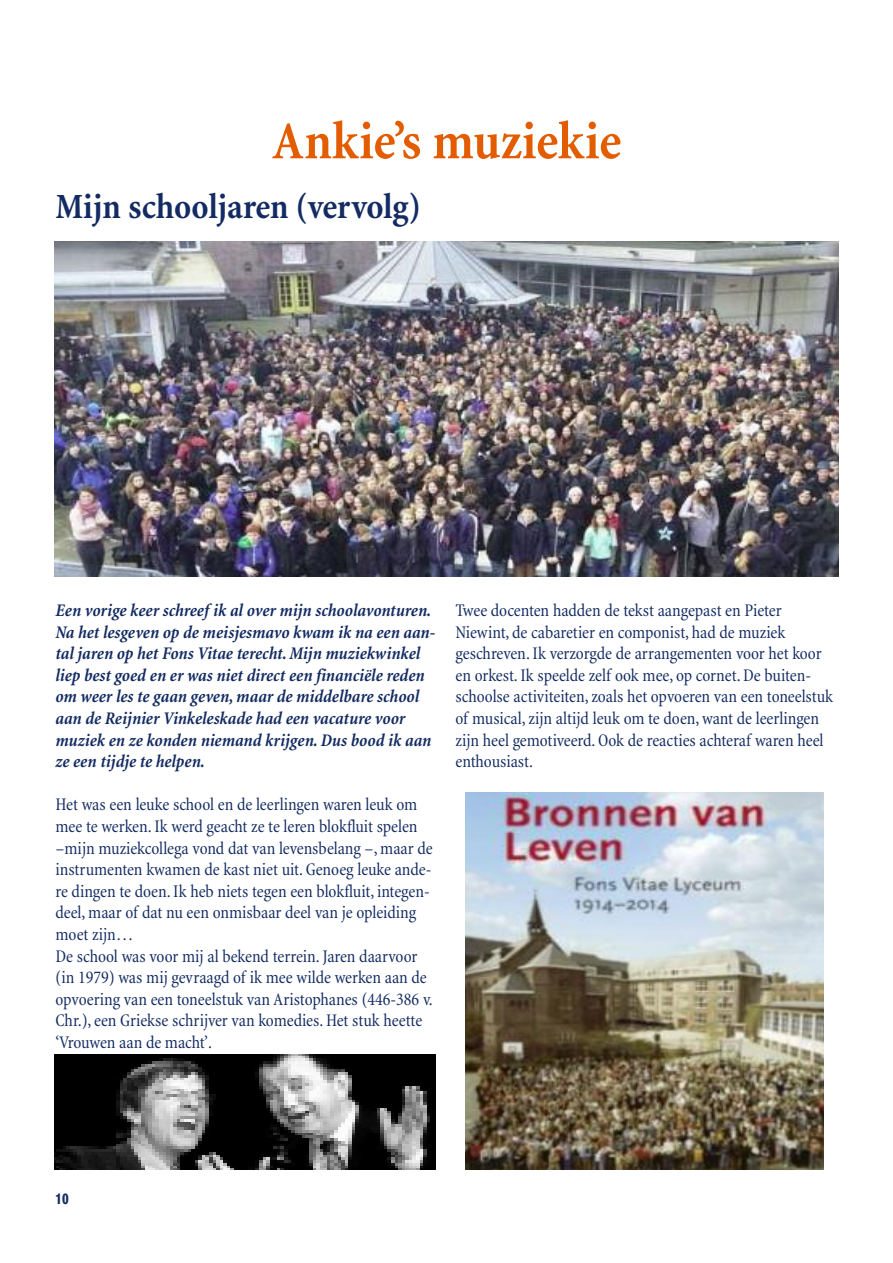
<style>
.page{position:relative;width:893px;height:1263px;background:#fff}
.page>*{position:absolute;margin:0;border:0;box-sizing:border-box;transform-origin:0 0}
.t1{font:700 condensed 54px "Minion";color:#e35c00}
.t2{font:700 condensed 36px "Minion";color:#132b62}
.t3{font:condensed 18px/21.6px "Minion";letter-spacing:-.005em;color:#132b62}
.t4{font:italic 700 condensed 18px/21.6px "Minion";letter-spacing:-.005em;color:#132b62}
.t5{font:700 15px "Xerox Sans Serif Narrow FC";color:#132b62}
</style>
<div class="page">
<img style="left:54px;top:242px;width:785px;height:334px">
<img style="left:54px;top:1054px;width:382px;height:115px">
<img style="left:465px;top:792px;width:359px;height:377px">
<h1 class="t1" style="left:272px;top:121px;width:351px">Ankie’s muziekie</h1>
<h2 class="t2" style="left:56px;top:193px;width:366px">Mijn schooljaren (vervolg)</h2>
<p class="t4" style="left:55px;top:601px;width:381px">Een vorige keer schreef ik al over mijn schoolavonturen.<br>Na het lesgeven op de meisjesmavo kwam ik na een aan&shy;tal jaren op het Fons Vitae terecht. Mijn muziekwinkel liep best goed en er was niet direct een financiële reden om weer les te gaan geven, maar de middelbare school aan de Reijnier Vinkeleskade had een vacature voor muziek en ze konden niemand krijgen. Dus bood ik aan ze een tijdje te helpen.</p>
<p class="t3" style="left:56px;top:795px;width:379px">Het was een leuke school en de leerlingen waren leuk om mee te werken.Ik werd geacht ze te leren blokfluit spelen –mijn muziekcollega vond dat van levensbelang –, maar de instrumenten kwamen de kast niet uit. Genoeg leuke ande&shy;re dingen te doen.Ik heb niets tegen een blokfluit, integen&shy;deel, maar of dat nu een onmisbaar deel van je opleiding moet zijn…<br>De school was voor mij al bekend terrein.Jaren daarvoor (in 1979) was mij gevraagd of ik mee wilde werken aan de opvoering van een toneelstuk van Aristophanes (446-386 v.<br>Chr.),een Griekse schrijver van komedies.Het stuk heette ‘Vrouwen aan de macht’.</p>
<p class="t3" style="left:456px;top:601px;width:379px">Twee docenten hadden de tekst aangepast en Pieter Niewint, de cabaretier en componist, had de muziek geschreven.Ik verzorgde de arrangementen voor het koor en orkest.Ik speelde zelf ook mee, op cornet.De buiten&shy;schoolse activiteiten,zoals het opvoeren van een toneelstuk of musical,zijn altijd leuk om te doen,want de leerlingen zijn heel gemotiveerd. Ook de reacties achteraf waren heel enthousiast.</p>
<p class="t5" style="left:55px;top:1193px;width:15px">10</p>
</div>
